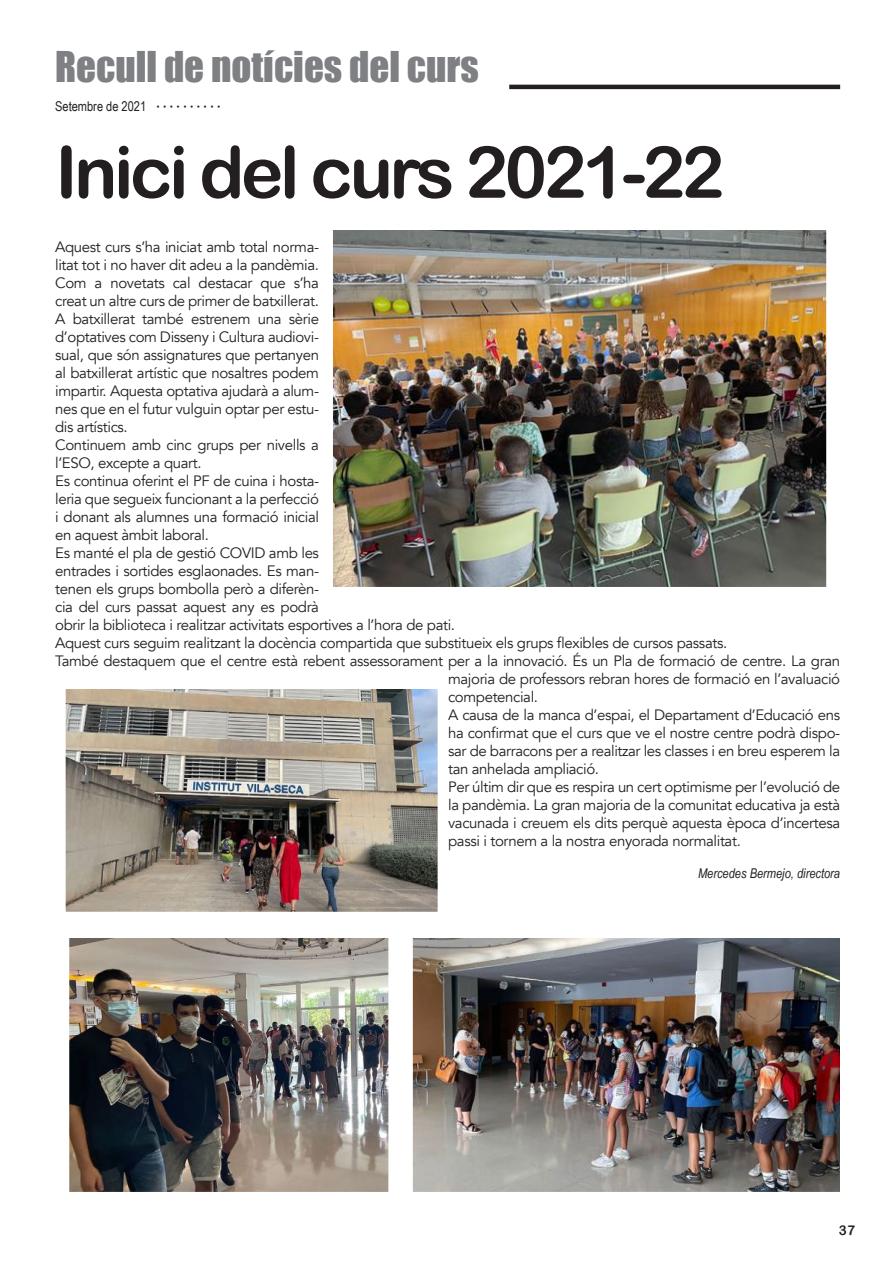
<style>
.page{position:relative;width:893px;height:1263px;background:#fff}
.page>*{position:absolute;margin:0;border:0;box-sizing:border-box;transform-origin:0 0}
.t1{font:72px "Arial Rounded MT Bold";letter-spacing:-.05em;color:#231f20}
.t2{font:39px "Impact";color:#7e8083}
.t3{font:15px "Avenir";letter-spacing:-.025em;color:#231f20}
.t4{font:italic 13.5px "Arial Narrow";color:#231f20}
.t5{font:13.5px "Arial Narrow";color:#231f20}
.t6{font:13.5px "Arial Rounded MT Bold";color:#231f20}
.s1{font-family:"Times";font-weight:700;font-style:italic}
</style>
<div class="page">
<img style="left:334px;top:231px;width:491px;height:355px">
<img style="left:414px;top:939px;width:425px;height:252px">
<hr style="left:509px;top:85px;width:331px;height:4px;background:#231f20">
<img style="left:66px;top:689px;width:371px;height:222px">
<img style="left:70px;top:939px;width:317px;height:252px">
<h2 class="t2" style="left:55px;top:43px;width:425px">Recull de notícies del curs</h2>
<p class="t5" style="left:55px;top:99px;width:167px">Setembre de 2021 <span class="s1">· · · · · · · · · ·</span></p>
<h1 class="t1" style="left:55px;top:130px;width:671px">Inici del curs 2021-22</h1>
<p class="t3" style="left:55px;top:237px;width:265px">Aquest curs s’ha iniciat amb total norma-</p>
<p class="t3" style="left:55px;top:255px;width:265px">litat tot i no haver dit adeu a la pandèmia.</p>
<p class="t3" style="left:55px;top:273px;width:265px">Com a novetats cal destacar que s’ha</p>
<p class="t3" style="left:55px;top:291px;width:265px">creat un altre curs de primer de batxillerat.</p>
<p class="t3" style="left:55px;top:309px;width:265px">A batxillerat també estrenem una sèrie</p>
<p class="t3" style="left:55px;top:327px;width:265px">d’optatives com Disseny i Cultura audiovi-</p>
<p class="t3" style="left:55px;top:345px;width:265px">sual, que són assignatures que pertanyen</p>
<p class="t3" style="left:55px;top:363px;width:265px">al batxillerat artístic que nosaltres podem</p>
<p class="t3" style="left:55px;top:381px;width:265px">impartir. Aquesta optativa ajudarà a alum-</p>
<p class="t3" style="left:55px;top:399px;width:265px">nes que en el futur vulguin optar per estu-</p>
<p class="t3" style="left:55px;top:417px;width:74px">dis artístics.</p>
<p class="t3" style="left:55px;top:435px;width:265px">Continuem amb cinc grups per nivells a</p>
<p class="t3" style="left:55px;top:453px;width:148px">l’ESO, excepte a quart.</p>
<p class="t3" style="left:55px;top:471px;width:265px">Es continua oferint el PF de cuina i hosta-</p>
<p class="t3" style="left:55px;top:489px;width:265px">leria que segueix funcionant a la perfecció</p>
<p class="t3" style="left:55px;top:507px;width:265px">i donant als alumnes una formació inicial</p>
<p class="t3" style="left:55px;top:525px;width:155px">en aquest àmbit laboral.</p>
<p class="t3" style="left:55px;top:543px;width:265px">Es manté el pla de gestió COVID amb les</p>
<p class="t3" style="left:55px;top:561px;width:265px">entrades i sortides esglaonades. Es man-</p>
<p class="t3" style="left:55px;top:579px;width:265px">tenen els grups bombolla però a diferèn-</p>
<p class="t3" style="left:55px;top:597px;width:265px">cia del curs passat aquest any es podrà</p>
<p class="t3" style="left:55px;top:615px;width:401px">obrir la biblioteca i realitzar activitats esportives a l’hora de pati.</p>
<p class="t3" style="left:55px;top:633px;width:673px">Aquest curs seguim realitzant la docència compartida que substitueix els grups flexibles de cursos passats.</p>
<p class="t3" style="left:55px;top:651px;width:786px">També destaquem que el centre està rebent assessorament per a la innovació. És un Pla de formació de centre. La gran</p>
<p class="t3" style="left:448px;top:669px;width:393px">majoria de professors rebran hores de formació en l’avaluació</p>
<p class="t3" style="left:448px;top:687px;width:91px">competencial.</p>
<p class="t3" style="left:448px;top:705px;width:393px">A causa de la manca d’espai, el Departament d’Educació ens</p>
<p class="t3" style="left:448px;top:723px;width:393px">ha confirmat que el curs que ve el nostre centre podrà dispo-</p>
<p class="t3" style="left:448px;top:741px;width:393px">sar de barracons per a realitzar les classes i en breu esperem la</p>
<p class="t3" style="left:448px;top:759px;width:152px">tan anhelada ampliació.</p>
<p class="t3" style="left:448px;top:777px;width:393px">Per últim dir que es respira un cert optimisme per l’evolució de</p>
<p class="t3" style="left:448px;top:795px;width:394px">la pandèmia. La gran majoria de la comunitat educativa ja està</p>
<p class="t3" style="left:448px;top:813px;width:394px">vacunada i creuem els dits perquè aquesta època d’incertesa</p>
<p class="t3" style="left:448px;top:831px;width:294px">passi i tornem a la nostra enyorada normalitat.</p>
<p class="t4" style="left:698px;top:865px;width:144px">Mercedes Bermejo, directora</p>
<p class="t6" style="left:839px;top:1222px;width:18px">37</p>
</div>
